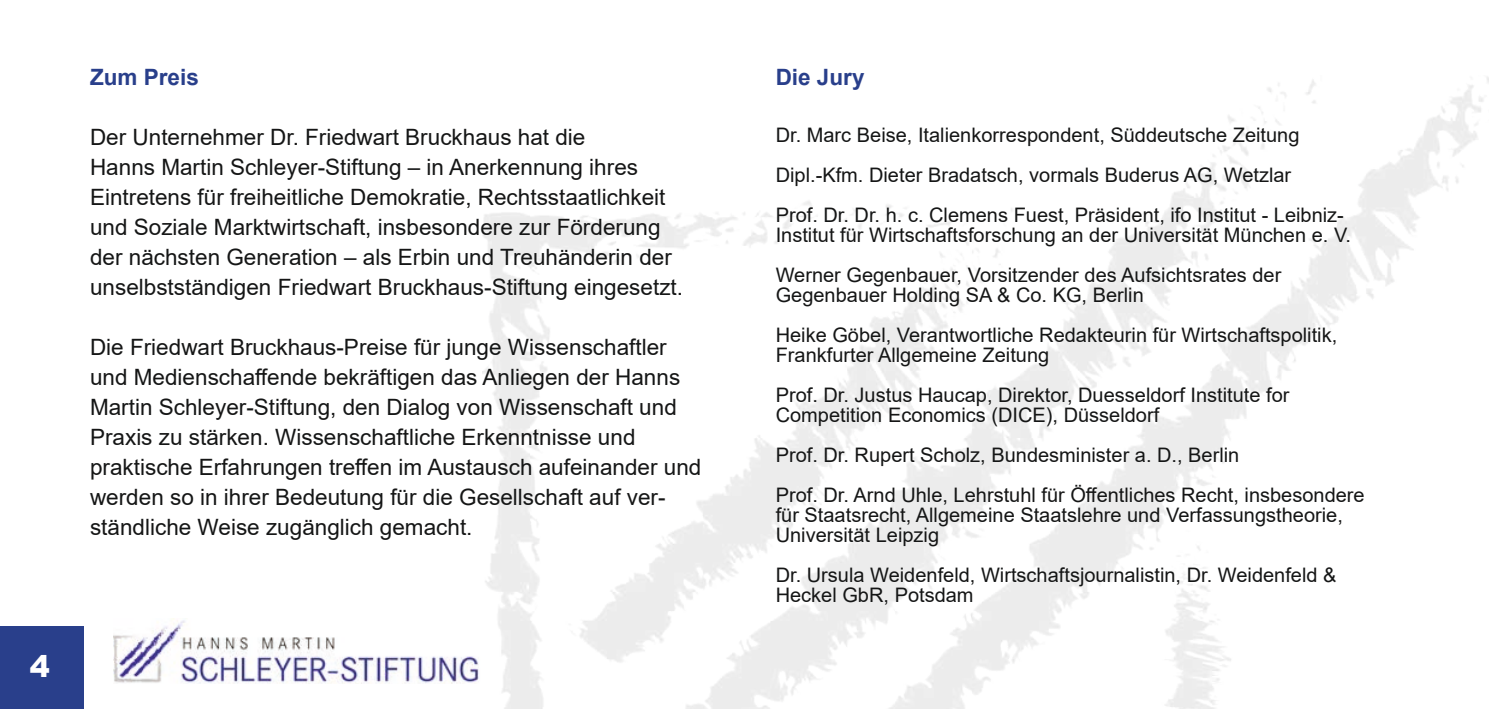
<style>
.page{position:relative;width:1489px;height:709px;background:#fff}
.page>*{position:absolute;margin:0;border:0;box-sizing:border-box;transform-origin:0 0}
.t1{font:900 30px "Arial";color:#fff}
.t2{font:22.5px/30px "Arial";color:#151616}
.t3{font:700 22.5px "Arial";color:#293f8b}
.t4{font:20px/40px "Arial";color:#151616}
</style>
<div class="page">
<img style="left:113px;top:619px;width:366px;height:64px">
<div style="left:0;top:626px;width:84px;height:83px;background:#293f8b"></div>
<p class="t3" style="left:90px;top:61px;width:110px">Zum Preis</p>
<p class="t2" style="left:90px;top:122px;width:594px">Der Unternehmer Dr. Friedwart Bruckhaus hat die<br>Hanns Martin Schleyer-Stiftung – in Anerkennung ihres Eintretens für freiheitliche Demokratie, Rechtsstaatlichkeit und Soziale Marktwirtschaft, insbesondere zur Förderung der nächsten Generation – als Erbin und Treuhänderin der unselbstständigen Friedwart Bruckhaus-Stiftung eingesetzt.</p>
<p class="t2" style="left:90px;top:332px;width:613px">Die Friedwart Bruckhaus-Preise für junge Wissenschaftler und Medienschaffende bekräftigen das Anliegen der Hanns Martin Schleyer-Stiftung, den Dialog von Wissenschaft und Praxis zu stärken. Wissenschaftliche Erkenntnisse und praktische Erfahrungen treffen im Austausch aufeinander und werden so in ihrer Bedeutung für die Gesellschaft auf ver&shy;ständliche Weise zugänglich gemacht.</p>
<h1 class="t1" style="left:30px;top:644px;width:22px">4</h1>
<p class="t3" style="left:775px;top:61px;width:90px">Die Jury</p>
<p class="t4" style="left:775px;top:115px;width:569px">Dr. Marc Beise, Italienkorrespondent, Süddeutsche Zeitung<br>Dipl.-Kfm. Dieter Bradatsch, vormals Buderus AG, Wetzlar<br>Prof. Dr. Dr. h. c. Clemens Fuest, Präsident, ifo Institut - Leibniz-</p>
<p class="t4" style="left:775px;top:215px;width:577px">Institut für Wirtschaftsforschung an der Universität München e. V.<br>Werner Gegenbauer, Vorsitzender des Aufsichtsrates der</p>
<p class="t4" style="left:775px;top:275px;width:563px">Gegenbauer Holding SA &amp; Co. KG, Berlin<br>Heike Göbel, Verantwortliche Redakteurin für Wirtschaftspolitik,</p>
<p class="t4" style="left:775px;top:335px;width:515px">Frankfurter Allgemeine Zeitung<br>Prof. Dr. Justus Haucap, Direktor, Duesseldorf Institute for</p>
<p class="t4" style="left:775px;top:395px;width:590px">Competition Economics (DICE), Düsseldorf<br>Prof. Dr. Rupert Scholz, Bundesminister a. D., Berlin<br>Prof. Dr. Arnd Uhle, Lehrstuhl für Öffentliches Recht, insbesondere</p>
<p class="t4" style="left:775px;top:505px;width:568px;line-height:20px">für Staatsrecht, Allgemeine Staatslehre und Verfassungstheorie,<br>Universität Leipzig</p>
<p class="t4" style="left:775px;top:565px;width:562px;line-height:20px">Dr. Ursula Weidenfeld, Wirtschaftsjournalistin, Dr. Weidenfeld &amp;<br>Heckel GbR, Potsdam</p>
</div>
